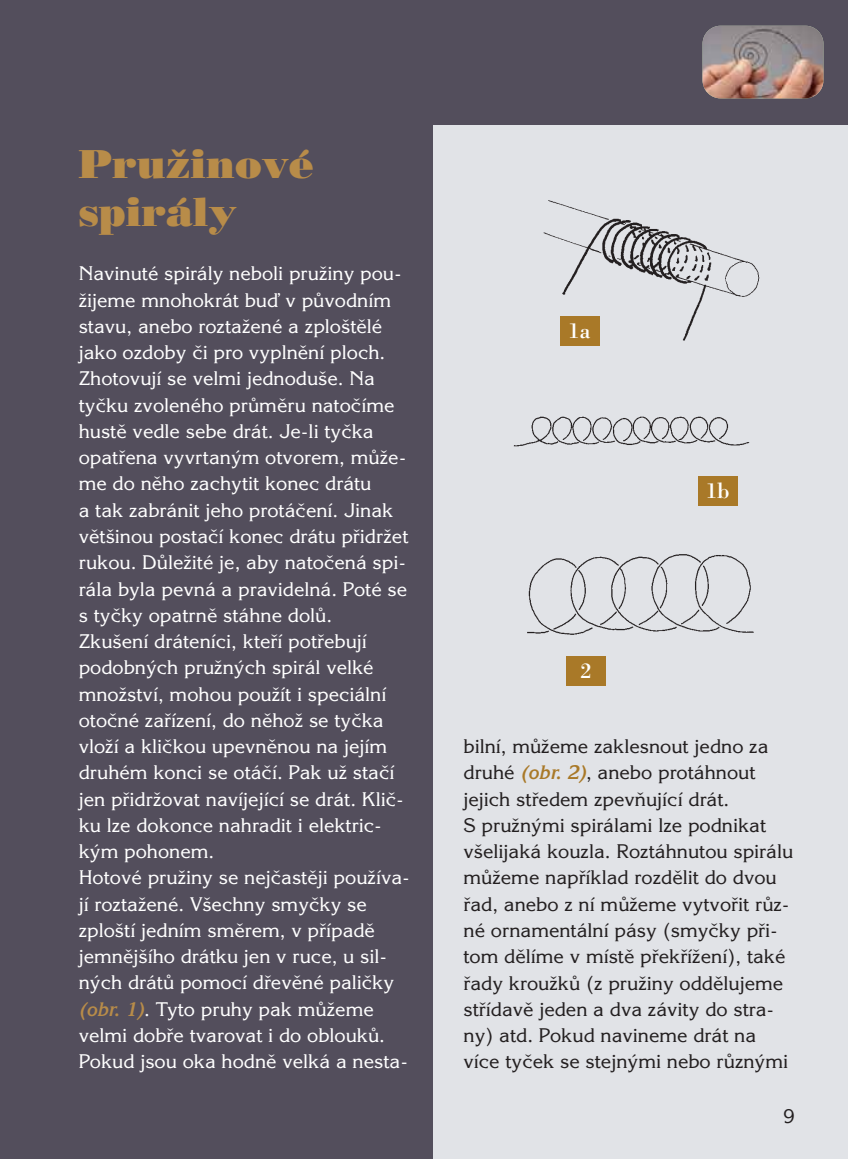
<style>
.page{position:relative;width:848px;height:1159px;background:#fff}
.page>*{position:absolute;margin:0;border:0;box-sizing:border-box;transform-origin:0 0}
.t1{font:40.25px/48.3px "Bodoni CE Poster";color:#b88c49}
.t2{font:22.75px "Bodoni CE";color:#fff}
.t3{font:19.25px/26.2px "Korinna CE";color:#fff}
.t4{font:19.25px/26.2px "Korinna CE";color:#231f20}
.s1{font-weight:700;font-style:italic;color:#b88c49}
.s2{font-weight:700;font-style:italic;color:#a97928}
</style>
<div class="page">
<div style="left:0;top:0;width:847px;height:1159px;background:#534e5c"></div>
<div style="left:433px;top:125px;width:414px;height:1034px;background:#e1e3e7"></div>
<img style="left:702px;top:26px;width:121px;height:72px;border-radius:18px">
<img style="left:513px;top:416px;width:236px;height:31px">
<img style="left:527px;top:554px;width:226px;height:81px">
<div style="left:566px;top:656px;width:40px;height:29px;background:#a97928"></div>
<img style="left:543px;top:200px;width:217px;height:142px">
<div style="left:559px;top:316px;width:40px;height:30px;background:#a97928"></div>
<div style="left:697px;top:476px;width:40px;height:30px;background:#a97928"></div>
<h1 class="t1" style="left:79px;top:139px;width:236px">PruÏinové spirály</h1>
<p class="t3" style="left:79px;top:262px;width:332px">Navinuté spirály neboli pruÏiny pou-Ïijeme mnohokrát buì v pÛvodním stavu, anebo roztaÏené a zplo‰tûlé jako ozdoby ãi pro vyplnûní ploch.<br>Zhotovují se velmi jednodu‰e. Na tyãku zvoleného prÛmûru natoãíme hustû vedle sebe drát. Je-li tyãka opatfiena vyvrtan˘m otvorem, mÛÏe&shy;me do nûho zachytit konec drátu<br>a tak zabránit jeho protáãení. Jinak vût‰inou postaãí konec drátu pfiidrÏet rukou. DÛleÏité je, aby natoãená spi&shy;rála byla pevná a pravidelná. Poté se s tyãky opatrnû stáhne dolÛ.<br>Zku‰ení dráteníci, ktefií potfiebují podobn˘ch pruÏn˘ch spirál velké mnoÏství, mohou pouÏít i speciální otoãné zafiízení, do nûhoÏ se tyãka vloÏí a kliãkou upevnûnou na jejím druhém konci se otáãí. Pak uÏ staãí jen pfiidrÏovat navíjející se drát. Kliã&shy;ku lze dokonce nahradit i elektric&shy;k˘m pohonem.<br>Hotové pruÏiny se nejãastûji pouÏíva&shy;jí roztaÏené. V‰echny smyãky se zplo‰tí jedním smûrem, v pfiípadû jemnûj‰ího drátku jen v ruce, u sil&shy;n˘ch drátÛ pomocí dfievûné paliãky <span class="s1">(obr. 1)</span>. Tyto pruhy pak mÛÏeme velmi dobfie tvarovat i do obloukÛ.<br>Pokud jsou oka hodnû velká a nesta-</p>
<p class="t2" style="left:568px;top:317px;width:24px">1a</p>
<p class="t2" style="left:580px;top:657px;width:13px">2</p>
<p class="t2" style="left:705px;top:477px;width:26px">1b</p>
<p class="t4" style="left:463px;top:735px;width:331px">bilní, mÛÏeme zaklesnout jedno za druhé <span class="s2">(obr. 2)</span>, anebo protáhnout jejich stfiedem zpevÀující drát.<br>S pruÏn˘mi spirálami lze podnikat v‰elijaká kouzla. Roztáhnutou spirálu mÛÏeme napfiíklad rozdûlit do dvou fiad, anebo z ní mÛÏeme vytvofiit rÛz&shy;né ornamentální pásy (smyãky pfii&shy;tom dûlíme v místû pfiekfiíÏení), také fiady krouÏkÛ (z pruÏiny oddûlujeme stfiídavû jeden a dva závity do stra&shy;ny) atd. Pokud navineme drát na více tyãek se stejn˘mi nebo rÛzn˘mi</p>
<p class="t4" style="left:783px;top:1105px;width:13px">9</p>
</div>
